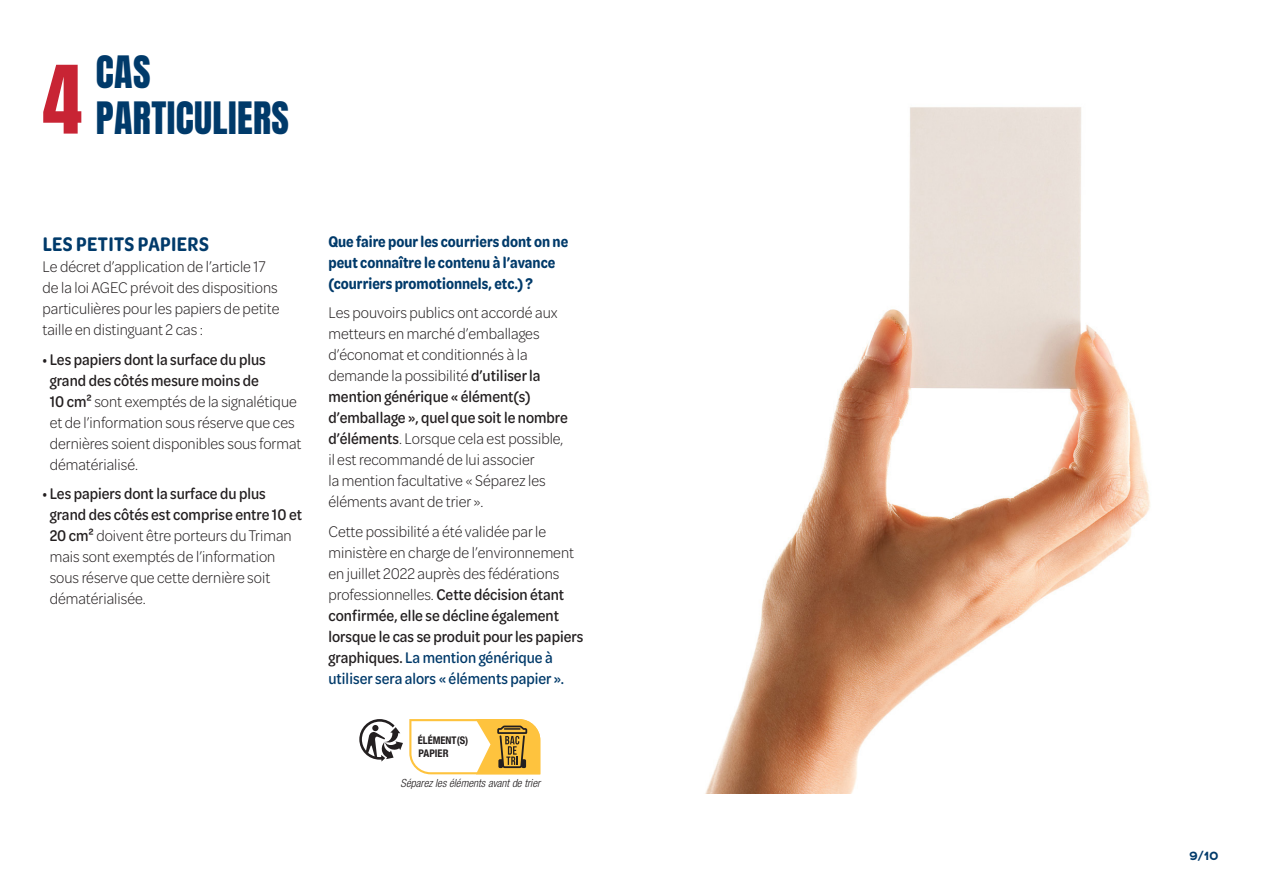
<style>
.page{position:relative;width:1263px;height:893px;background:#fff}
.page>*{position:absolute;margin:0;border:0;box-sizing:border-box;transform-origin:0 0}
.t1{font:79.95px "Anton";color:#c82434}
.t2{font:37.95px "Anton";letter-spacing:.01em;color:#003a6a}
.t3{font:600 21px "Omnes Cond";letter-spacing:.02em;color:#003a6a}
.t4{font:300 16.5px/21px "Omnes Cond";color:#231f20}
.t5{font:600 16.5px/21px "Omnes Cond";color:#003a6a}
.t6{font:700 12px "Adrianna";color:#003a6a}
.t7{font:italic 300 condensed 11.25px "Helvetica Neue";color:#231f20}
.t8{font:700 condensed 10.5px/13px "Helvetica Neue";color:#231f20}
.s1{font-weight:500}
.s2{font-weight:500;color:#003a6a}
</style>
<div class="page">
<svg style="left:359px;top:719px;width:182px;height:56px"></svg>
<img style="left:705px;top:107px;width:445px;height:686px">
<p class="t1" style="left:43px;top:59px;width:41px">4</p>
<p class="t2" style="left:96px;top:53px;width:56px">CAS</p>
<p class="t2" style="left:96px;top:98px;width:195px">PARTICULIERS</p>
<p class="t3" style="left:43px;top:230px;width:168px">LES PETITS PAPIERS</p>
<p class="t4" style="left:43px;top:255px;width:238px">Le décret d’application de l’article 17 de la loi AGEC prévoit des dispositions particulières pour les papiers de petite taille en distinguant 2 cas :</p>
<p class="t4" style="left:50px;top:348px;width:253px;text-indent:-7px"><span class="s1">• Les papiers dont la surface du plus grand des côtés mesure moins de<br>10 cm²</span> sont exemptés de la signalétique et de l’information sous réserve que ces dernières soient disponibles sous format dématérialisé.</p>
<p class="t4" style="left:50px;top:482px;width:254px;text-indent:-7px"><span class="s1">• Les papiers dont la surface du plus grand des côtés est comprise entre 10 et 20 cm²</span> doivent être porteurs du Triman mais sont exemptés de l’information sous réserve que cette dernière soit dématérialisée.</p>
<p class="t5" style="left:328px;top:230px;width:241px">Que faire pour les courriers dont on ne peut connaître le contenu à l’avance (courriers promotionnels, etc.) ?</p>
<p class="t4" style="left:328px;top:302px;width:241px">Les pouvoirs publics ont accordé aux metteurs en marché d’emballages d’économat et conditionnés à la demande la possibilité <span class="s1">d’utiliser la mention générique « élément(s) d’emballage », quel que soit le nombre d’éléments</span>. Lorsque cela est possible, il est recommandé de lui associer<br>la mention facultative « Séparez les éléments avant de trier ».</p>
<p class="t4" style="left:328px;top:520px;width:256px">Cette possibilité a été validée par le ministère en charge de l’environnement en juillet 2022 auprès des fédérations professionnelles. <span class="s1">Cette décision étant confirmée, elle se décline également lorsque le cas se produit pour les papiers graphiques.</span> <span class="s2">La mention générique à utiliser sera alors « éléments papier ».</span></p>
<p class="t8" style="left:418px;top:733px;width:52px">ÉLÉMENT(S)<br>PAPIER</p>
<p class="t7" style="left:401px;top:777px;width:141px">Séparez les éléments avant de trier</p>
<p class="t6" style="left:1189px;top:848px;width:30px">9/10</p>
</div>
